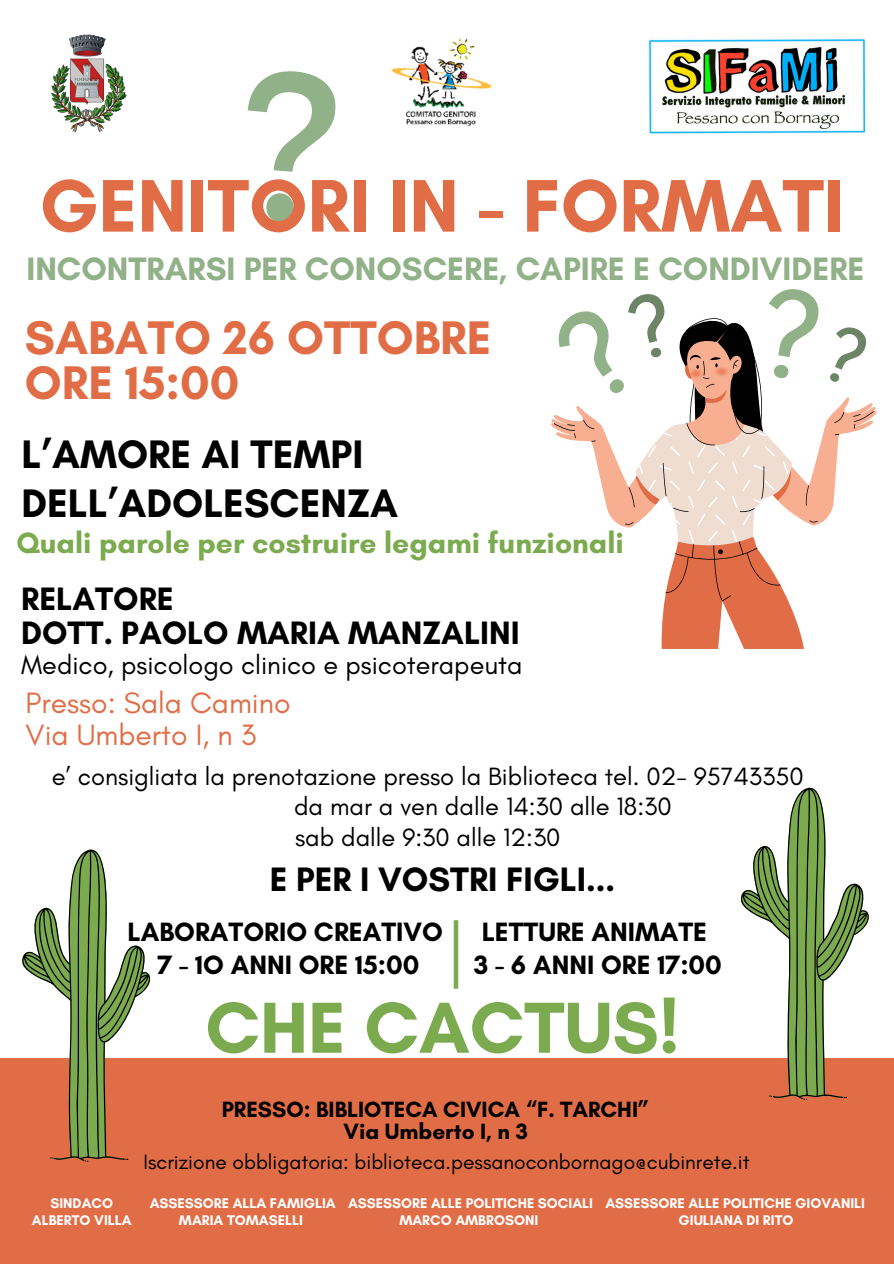
<style>
.page{position:relative;width:894px;height:1264px;background:#fff}
.page>*{position:absolute;margin:0;border:0;box-sizing:border-box;transform-origin:0 0}
.t1{font:700 75.75px "Glacial Indifference";color:#e16d46}
.t2{font:700 73.5px "Glacial Indifference";color:#7baa4f}
.t3{font:700 48px/45px "Glacial Indifference";color:#e16d46}
.t4{font:700 40.5px/48.3px "Glacial Indifference";color:#000}
.t5{font:700 34.5px "Glacial Indifference";color:#000}
.t6{font:700 33px "Glacial Indifference";color:#91b188}
.t7{font:700 33px/33.8px "Glacial Indifference";color:#000}
.t8{font:700 30px "Glacial Indifference";color:#7baa4f}
.t9{font:30px "Glacial Indifference";color:#e16d46}
.t10{font:700 27px/32.7px "Glacial Indifference";color:#000;text-align:center}
.t11{font:27px "Glacial Indifference";color:#000}
.t12{font:25.5px "Glacial Indifference";color:#000}
.t13{font:700 22.5px/22.5px "Glacial Indifference";color:#000;text-align:center}
.t14{font:21px "Glacial Indifference";color:#000}
.t15{font:700 14.25px "Glacial Indifference";color:#fff}
</style>
<div class="page">
<svg style="left:551px;top:289px;width:325px;height:360px"></svg>
<div style="left:0;top:1057px;width:893px;height:206px;background:#e16d46"></div>
<img style="left:391px;top:38px;width:101px;height:88px">
<img style="left:51px;top:34px;width:76px;height:99px">
<img style="left:648px;top:38px;width:218px;height:96px">
<svg style="left:739px;top:787px;width:130px;height:313px"></svg>
<svg style="left:21px;top:849px;width:129px;height:312px"></svg>
<div style="left:453px;top:920px;width:5px;height:68px;background:#7baa4f"></div>
<h4 class="t1" style="left:39px;top:160px;width:806px">GENITORI IN - FORMATI</h4>
<p class="t6" style="left:26px;top:248px;width:839px">INCONTRARSI PER CONOSCERE, CAPIRE E CONDIVIDERE</p>
<h1 class="t3" style="left:25px;top:314px;width:468px">SABATO 26 OTTOBRE<br>ORE 15:00</h1>
<h2 class="t4" style="left:21px;top:430px;width:378px">L’AMORE AI TEMPI<br>DELL’ADOLESCENZA</h2>
<h3 class="t8" style="left:17px;top:524px;width:608px">Quali parole per costruire legami funzionali</h3>
<h3 class="t7" style="left:21px;top:582px;width:500px">RELATORE<br>DOTT. PAOLO MARIA MANZALINI</h3>
<h3 class="t11" style="left:21px;top:648px;width:502px">Medico, psicologo clinico e psicoterapeuta</h3>
<h6 class="t9" style="left:26px;top:685px;width:266px">Presso: Sala Camino</h6>
<p class="t9" style="left:26px;top:716px;width:232px">Via Umberto I, n 3</p>
<p class="t12" style="left:52px;top:760px;width:753px">e’ consigliata la prenotazione presso la Biblioteca tel. 02- 95743350</p>
<p class="t12" style="left:294px;top:791px;width:379px">da mar a ven dalle 14:30 alle 18:30</p>
<p class="t12" style="left:295px;top:821px;width:267px">sab dalle 9:30 alle 12:30</p>
<p class="t5" style="left:270px;top:857px;width:346px">E PER I VOSTRI FIGLI...</p>
<p class="t10" style="left:127px;top:915px;width:317px">LABORATORIO CREATIVO<br>7 - 1O ANNI ORE 15:00</p>
<p class="t10" style="left:473px;top:915px;width:249px;text-align:left">LETTURE ANIMATE<br>3 - 6 ANNI ORE 17:00</p>
<p class="t2" style="left:205px;top:982px;width:475px">CHE CACTUS!</p>
<h4 class="t15" style="left:50px;top:1194px;width:64px">SINDACO</h4>
<h5 class="t15" style="left:32px;top:1211px;width:101px">ALBERTO VILLA</h5>
<h3 class="t13" style="left:222px;top:1097px;width:429px">PRESSO: BIBLIOTECA CIVICA “F. TARCHI”<br>Via Umberto I, n 3</h3>
<p class="t14" style="left:143px;top:1149px;width:607px">Iscrizione obbligatoria: biblioteca.pessanoconbornago@cubinrete.it</p>
<p class="t15" style="left:150px;top:1194px;width:187px">ASSESSORE ALLA FAMIGLIA</p>
<p class="t15" style="left:179px;top:1211px;width:125px">MARIA TOMASELLI</p>
<p class="t15" style="left:348px;top:1194px;width:246px">ASSESSORE ALLE POLITICHE SOCIALI</p>
<p class="t15" style="left:399px;top:1211px;width:140px">MARCO AMBROSONI</p>
<h5 class="t15" style="left:605px;top:1194px;width:261px">ASSESSORE ALLE POLITICHE GIOVANILI</h5>
<h1 class="t15" style="left:678px;top:1211px;width:116px">GIULIANA DI RITO</h1>
</div>
